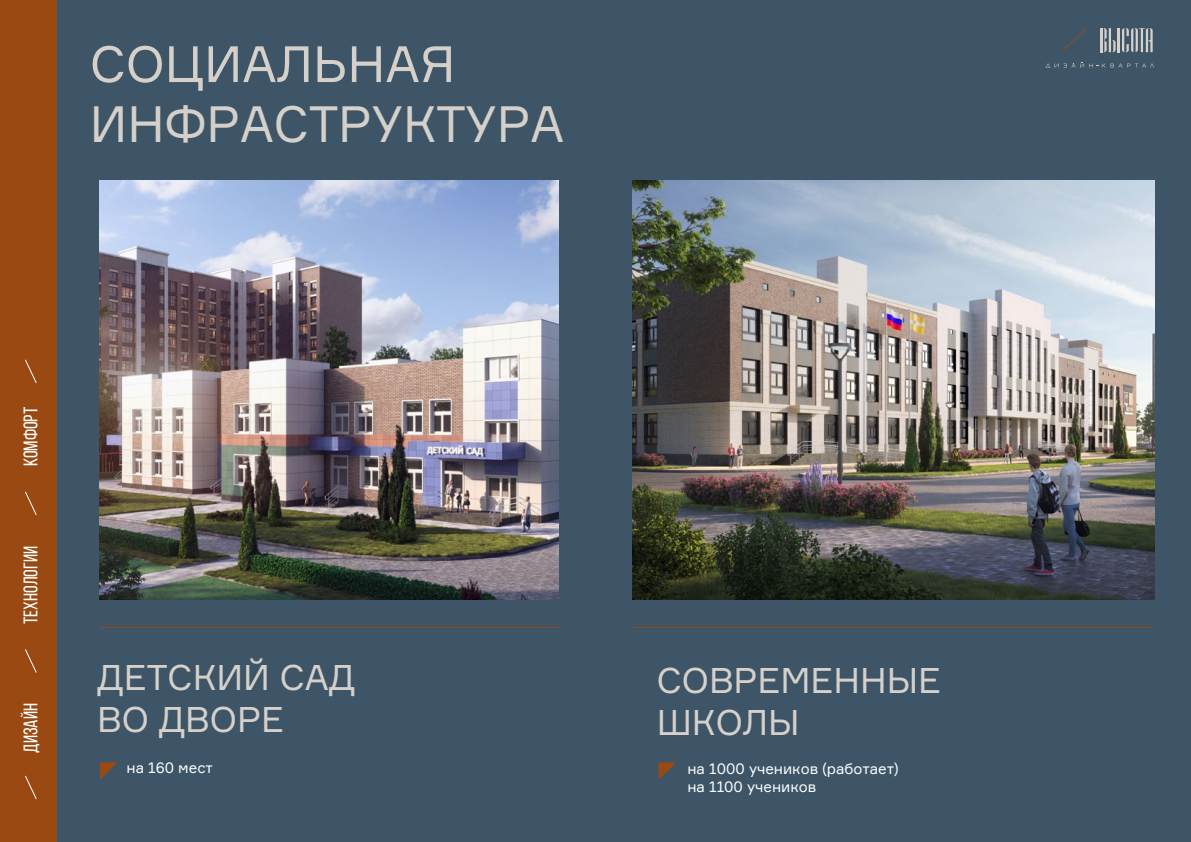
<style>
.page{position:relative;width:1191px;height:842px;background:#3d5567}
.page>*{position:absolute;margin:0;border:0;box-sizing:border-box;transform-origin:0 0}
.t1{font:50px/60px "Formular";color:#d5d0ca}
.t2{font:35px/42px "Formular";color:#d5d0ca}
.t3{font:19.7px "Bebas Neue";color:#fff}
.t4{font:15px/18px "Formular";color:#fff}
</style>
<div class="page">
<div style="left:0;top:0;width:57px;height:842px;background:#9a4912"></div>
<svg style="left:25px;top:649px;width:12px;height:24px"></svg>
<svg style="left:25px;top:491px;width:12px;height:24px"></svg>
<svg style="left:25px;top:359px;width:12px;height:24px"></svg>
<svg style="left:25px;top:775px;width:12px;height:25px"></svg>
<hr style="left:99px;top:627px;width:459px;height:1px;background:#9a4912">
<hr style="left:632px;top:627px;width:522px;height:1px;background:#9a4912">
<img style="left:99px;top:180px;width:459px;height:419px">
<img style="left:632px;top:180px;width:522px;height:419px">
<svg style="left:1062px;top:29px;width:24px;height:22px"></svg>
<hr style="left:1117px;top:28px;width:2px;height:24px;background:#d5d0ca">
<hr style="left:1099px;top:28px;width:3px;height:24px;background:#d5d0ca">
<hr style="left:1108px;top:28px;width:3px;height:24px;background:#d5d0ca">
<svg style="left:1112px;top:40px;width:3px;height:13px"></svg>
<svg style="left:1103px;top:28px;width:3px;height:24px"></svg>
<svg style="left:1122px;top:28px;width:30px;height:25px"></svg>
<svg style="left:1046px;top:63px;width:108px;height:4px"></svg>
<svg style="left:100px;top:762px;width:17px;height:18px"></svg>
<svg style="left:658px;top:762px;width:18px;height:18px"></svg>
<h1 class="t1" style="left:90px;top:33px;width:476px">СОЦИАЛЬНАЯ<br>ИНФРАСТРУКТУРА</h1>
<h3 class="t3" style="left:20px;top:466px;width:61px;rotate:-90deg">комфорт</h3>
<h3 class="t3" style="left:20px;top:624px;width:80px;rotate:-90deg">технологИИ</h3>
<h3 class="t3" style="left:20px;top:753px;width:51px;rotate:-90deg">дизайн</h3>
<h2 class="t2" style="left:97px;top:655px;width:260px">ДЕТСКИЙ САД<br>ВО ДВОРЕ</h2>
<h2 class="t2" style="left:656px;top:659px;width:286px">СОВРЕМЕННЫЕ<br>ШКОЛЫ</h2>
<p class="t4" style="left:126px;top:758px;width:88px">на 160 мест</p>
<p class="t4" style="left:687px;top:759px;width:213px">на 1000 учеников (работает) на 1100 учеников</p>
</div>
